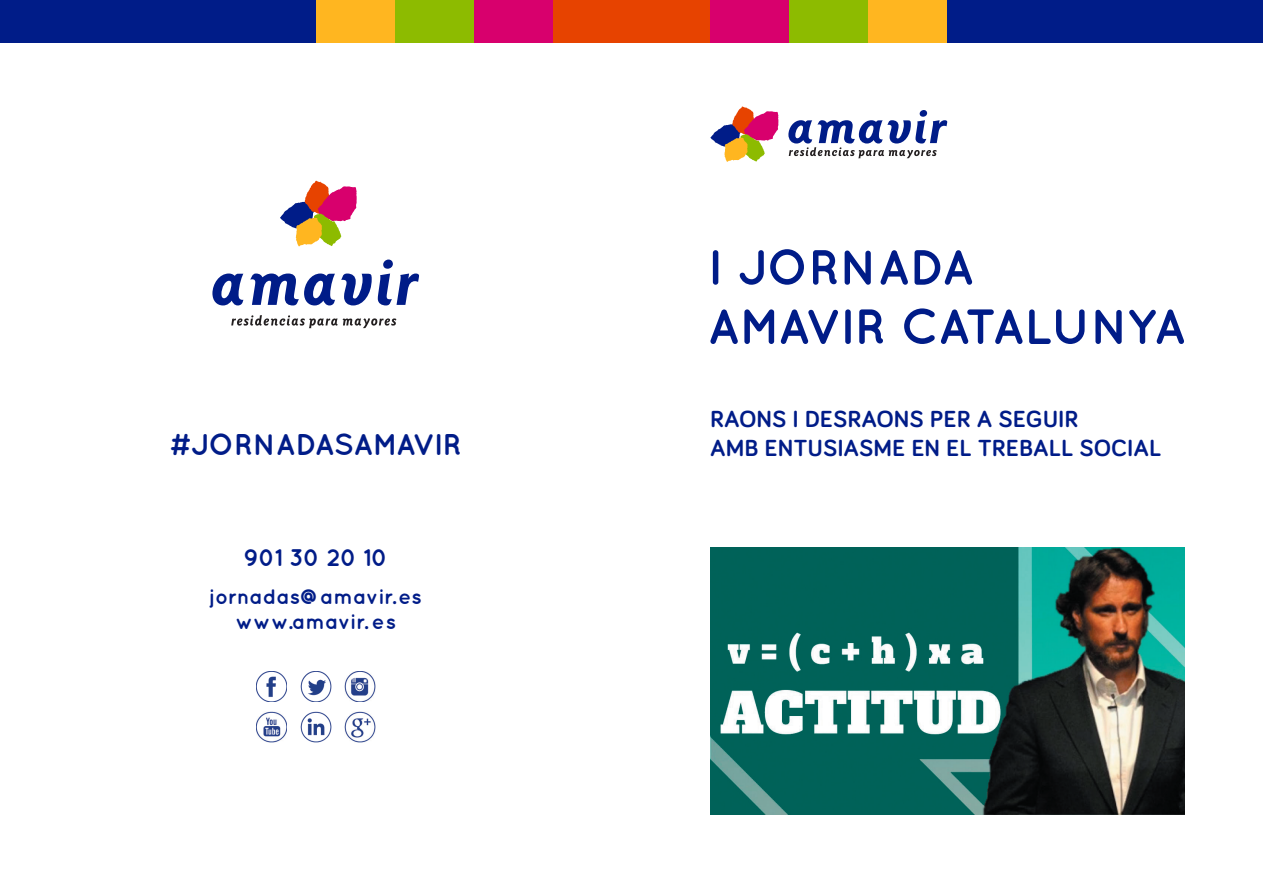
<style>
.page{position:relative;width:1263px;height:893px;background:#fff}
.page>*{position:absolute;margin:0;border:0;box-sizing:border-box;transform-origin:0 0}
.t1{font:700 30px "Quicksand";color:#001c88}
.t2{font:700 24px "Bariol";letter-spacing:.025em;color:#001c88}
.t3{font:700 24px "Quicksand";letter-spacing:-.02em;color:#001c88}
.t4{font:700 21px/25.2px "Quicksand";color:#001c88;text-align:center}
</style>
<div class="page">
<img style="left:710px;top:547px;width:474px;height:267px">
<svg style="left:710px;top:107px;width:68px;height:55px"></svg>
<svg style="left:788px;top:110px;width:159px;height:48px"></svg>
<img style="left:256px;top:671px;width:31px;height:31px">
<img style="left:345px;top:671px;width:30px;height:31px">
<img style="left:345px;top:712px;width:30px;height:30px">
<img style="left:300px;top:712px;width:31px;height:30px">
<img style="left:300px;top:671px;width:31px;height:31px">
<img style="left:256px;top:712px;width:31px;height:30px">
<svg style="left:280px;top:181px;width:77px;height:66px"></svg>
<svg style="left:231px;top:315px;width:165px;height:13px"></svg>
<svg style="left:212px;top:260px;width:207px;height:45px"></svg>
<div style="left:947px;top:0;width:316px;height:43px;background:#001c88"></div>
<div style="left:631px;top:0;width:79px;height:43px;background:#e74300"></div>
<div style="left:710px;top:0;width:79px;height:43px;background:#d8006d"></div>
<div style="left:789px;top:0;width:79px;height:43px;background:#8dbb00"></div>
<div style="left:868px;top:0;width:79px;height:43px;background:#ffb620"></div>
<div style="left:0;top:0;width:316px;height:43px;background:#001c88"></div>
<div style="left:552px;top:0;width:79px;height:43px;background:#e74300"></div>
<div style="left:474px;top:0;width:78px;height:43px;background:#d8006d"></div>
<div style="left:395px;top:0;width:79px;height:43px;background:#8dbb00"></div>
<div style="left:316px;top:0;width:79px;height:43px;background:#ffb620"></div>
<svg style="left:710px;top:308px;width:474px;height:36px"></svg>
<svg style="left:713px;top:249px;width:259px;height:36px"></svg>
<p class="t2" style="left:710px;top:403px;width:369px">RAONS I DESRAONS PER A SEGUIR</p>
<p class="t1" style="left:170px;top:426px;width:293px">#JORNADASAMAVIR</p>
<p class="t2" style="left:710px;top:431px;width:452px">AMB ENTUSIASME EN EL TREBALL SOCIAL</p>
<p class="t3" style="left:243px;top:543px;width:146px">901 30 20 10</p>
<p class="t4" style="left:210px;top:584px;width:213px">jornadas@amavir.es www.amavir. es</p>
</div>
